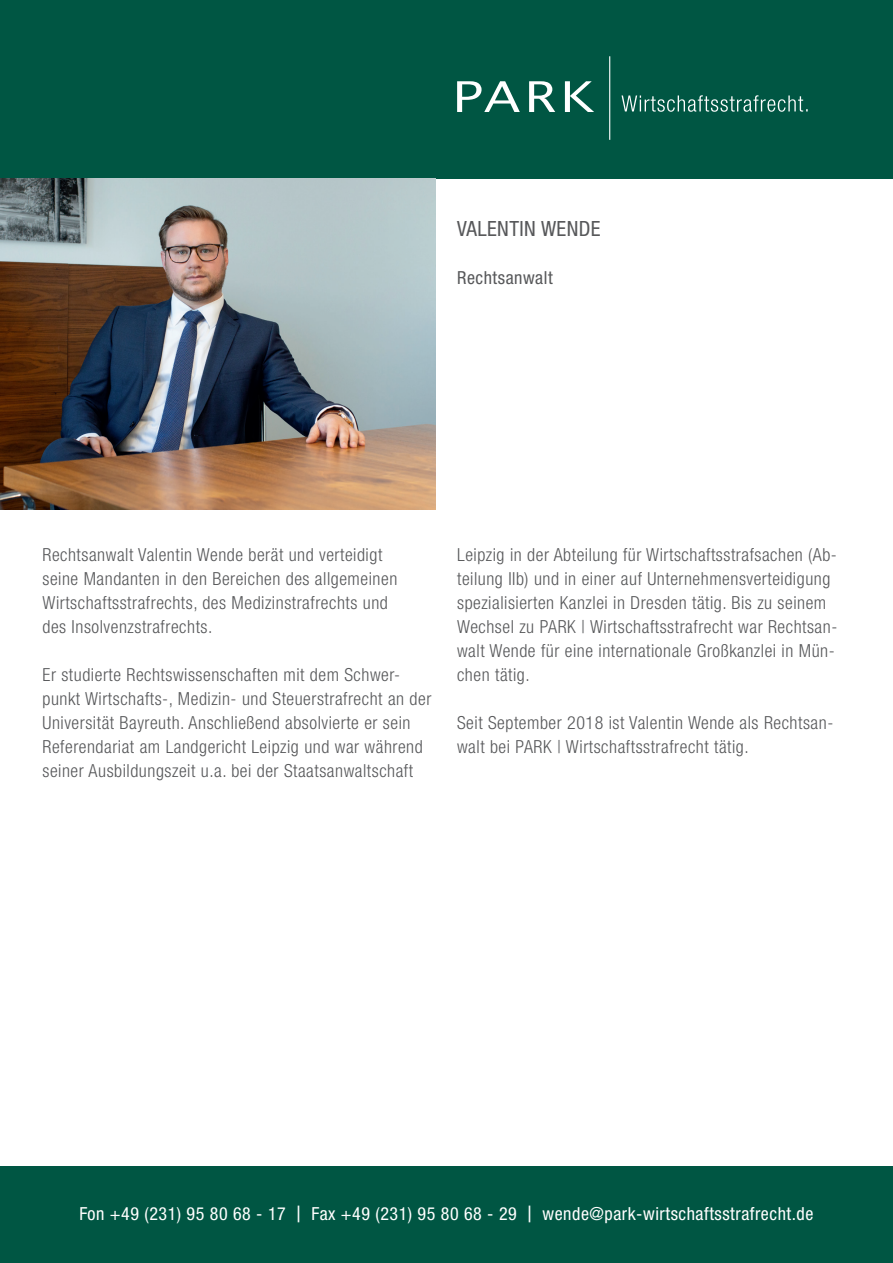
<style>
.page{position:relative;width:893px;height:1263px;background:#fff}
.page>*{position:absolute;margin:0;border:0;box-sizing:border-box;transform-origin:0 0}
.t1{font:condensed 21px "Helvetica Neue LT Std";letter-spacing:.02em;color:#57585a}
.t2{font:300 condensed 18px/24px "Helvetica Neue LT Std";letter-spacing:.03em;color:#57585a}
.t3{font:condensed 18px "Helvetica Neue LT Std";letter-spacing:.03em;color:#fff}
.t4{font:condensed 18px "Helvetica Neue LT Std";letter-spacing:.03em;color:#57585a}
.s1{font-size:22.5px}
</style>
<div class="page">
<div style="left:0;top:0;width:893px;height:179px;background:#005643"></div>
<hr style="left:609px;top:56px;width:1px;height:84px;background:#fff">
<svg style="left:621px;top:95px;width:187px;height:17px"></svg>
<svg style="left:457px;top:81px;width:137px;height:31px"></svg>
<div style="left:0;top:1166px;width:893px;height:97px;background:#005643"></div>
<img style="left:0;top:179px;width:436px;height:330px">
<p class="t1" style="left:457px;top:217px;width:145px">VALENTIN WENDE</p>
<p class="t4" style="left:457px;top:267px;width:97px">Rechtsanwalt</p>
<p class="t2" style="left:43px;top:543px;width:356px">Rechtsanwalt Valentin Wende berät und verteidigt seine Mandanten in den Bereichen des allgemeinen Wirtschaftsstrafrechts, des Medizinstrafrechts und des Insolvenzstrafrechts.</p>
<p class="t2" style="left:43px;top:663px;width:390px">Er studierte Rechtswissenschaften mit dem Schwer&shy;punkt Wirtschafts-, Medizin- und Steuerstrafrecht an der Universität Bayreuth. Anschließend absolvierte er sein Referendariat am Landgericht Leipzig und war während seiner Ausbildungszeit u.a. bei der Staatsanwaltschaft</p>
<p class="t2" style="left:457px;top:543px;width:382px">Leipzig in der Abteilung für Wirtschaftsstrafsachen (Ab&shy;teilung IIb) und in einer auf Unternehmensverteidigung spezialisierten Kanzlei in Dresden tätig. Bis zu seinem Wechsel zu PARK | Wirtschaftsstrafrecht war Rechtsan&shy;walt Wende für eine internationale Großkanzlei in Mün&shy;chen tätig.</p>
<p class="t2" style="left:457px;top:711px;width:378px">Seit September 2018 ist Valentin Wende als Rechtsan&shy;walt bei PARK | Wirtschaftsstrafrecht tätig.</p>
<p class="t3" style="left:79px;top:1204px;width:735px">Fon +49 (231) 95 80 68 - 17 <span class="s1">|</span> Fax +49 (231) 95 80 68 - 29 <span class="s1">|</span> wende@park-wirtschaftsstrafrecht.de</p>
</div>
